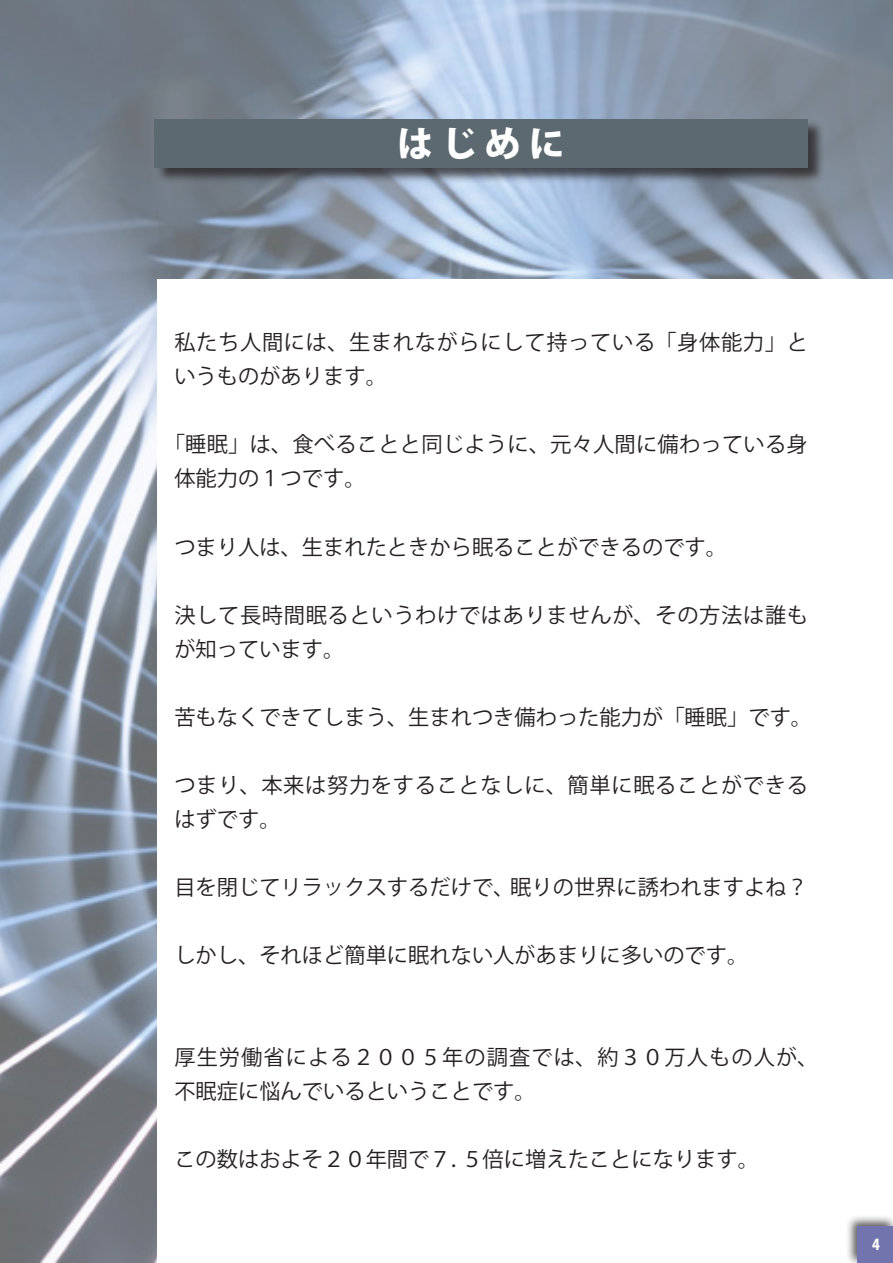
<style>
.page{position:relative;width:893px;height:1263px;background:#fff}
.page>*{position:absolute;margin:0;border:0;box-sizing:border-box;transform-origin:0 0}
.t1{font:800 36.15px "Koz Go Pro";color:#fff}
.t2{font:21.3px/34px "Koz Go Pro";color:#231f20}
.t3{font:21.3px/34px "Koz Go Pro";letter-spacing:.03em;color:#231f20}
.t4{font:21.3px/34px "Koz Go Pro";letter-spacing:.05em;color:#231f20}
.t5{font:800 14.85px "Koz Go Pro";color:#fff;scale:.9 1}
</style>
<div class="page">
<img style="left:0;top:0;width:893px;height:1263px">
<div style="left:157px;top:279px;width:736px;height:984px;background:#fff"></div>
<div style="left:845px;top:1214px;width:48px;height:49px;background:#231f20;opacity:.75"></div>
<div style="left:857px;top:1226px;width:36px;height:36px;background:#7274ae"></div>
<div style="left:155px;top:119px;width:670px;height:65px;background:#231f20;opacity:.75"></div>
<div style="left:154px;top:119px;width:654px;height:49px;background:#5d6970"></div>
<h1 class="t1" style="left:397px;top:120px;width:169px">はじめに</h1>
<p class="t3" style="left:174px;top:326px;width:635px">私たち人間には、生まれながらにして持っている「身体能力」というものがあります。</p>
<p class="t2" style="left:174px;top:428px;width:635px;text-indent:-11px">「睡眠」は、食べることと同じように、元々人間に備わっている身体能力の１つです。</p>
<p class="t2" style="left:174px;top:530px;width:554px">つまり人は、生まれたときから眠ることができるのです。</p>
<p class="t3" style="left:174px;top:598px;width:635px">決して長時間眠るというわけではありませんが、その方法は誰もが知っています。</p>
<p class="t2" style="left:174px;top:700px;width:639px">苦もなくできてしまう、生まれつき備わった能力が「睡眠」です。</p>
<p class="t3" style="left:174px;top:768px;width:635px">つまり、本来は努力をすることなしに、簡単に眠ることができるはずです。</p>
<p class="t2" style="left:174px;top:870px;width:342px">目を閉じてリラックスするだけで、</p>
<p class="t2" style="left:510px;top:870px;width:299px">眠りの世界に誘われますよね?</p>
<p class="t2" style="left:174px;top:938px;width:576px">しかし、それほど簡単に眠れない人があまりに多いのです。</p>
<p class="t4" style="left:174px;top:1040px;width:646px">厚生労働省による２００５年の調査では、約３０万人もの人が、不眠症に悩んでいるということです。</p>
<p class="t2" style="left:174px;top:1142px;width:586px">この数はおよそ２０年間で７．５倍に増えたことになります。</p>
<p class="t5" style="left:872px;top:1235px;width:10px">4</p>
</div>
